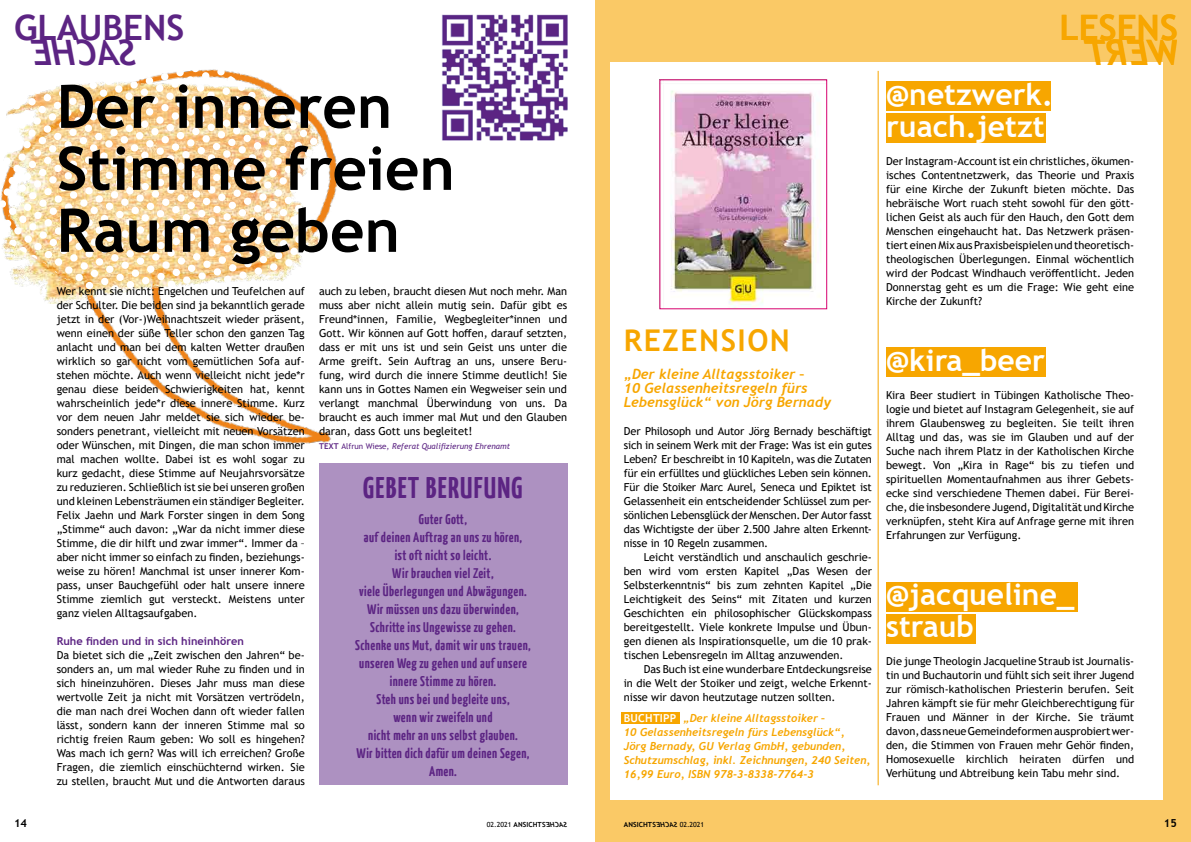
<style>
.page{position:relative;width:1191px;height:842px;background:#fff}
.page>*{position:absolute;margin:0;border:0;box-sizing:border-box;transform-origin:0 0}
.t1{font:700 60px/62px "Trebuchet MS";color:#000}
.t2{font:700 35px "Trebuchet MS";color:#5c2483}
.t3{font:700 35px "Trebuchet MS";color:#f7a600}
.t4{font:700 30px/32px "Trebuchet MS";color:#fff}
.t5{font:700 30px "BDKJ";letter-spacing:.03em;color:#5c2483}
.t6{font:700 30px "Trebuchet MS";letter-spacing:.05em;color:#f7a600}
.t7{font:700 14px/18px "BDKJ";letter-spacing:.02em;color:#5c2483;text-align:center}
.t8{font:italic 700 14px/14px "Trebuchet";color:#f7a600}
.t9{font:11px/14px "Trebuchet MS";color:#000;text-align:justify}
.t10{font:italic 700 11px/14px "Trebuchet";color:#f7a600}
.t11{font:700 11px "Trebuchet MS";color:#5c2483}
.t12{font:700 11px "Trebuchet MS";color:#000}
.t13{font:italic 8px "Trebuchet MS";color:#5c2483}
.t14{font:700 7px "Trebuchet MS";letter-spacing:.01em;color:#000}
.t15{font:7px "Trebuchet MS";color:#000}
.s1{font-weight:700;font-style:normal}
.s2{font-style:normal}
.s3{font-family:"Trebuchet MS";font-style:normal;color:#fff}
.s4{font-weight:400}
</style>
<div class="page">
<div style="left:319px;top:463px;width:248px;height:322px;background:#ad91c1"></div>
<div style="left:595px;top:0;width:596px;height:842px;background:#fac966"></div>
<img style="left:442px;top:14px;width:125px;height:127px">
<img style="left:89px;top:174px;width:249px;height:270px">
<div style="left:609px;top:62px;width:553px;height:737px;background:#fff"></div>
<div style="left:886px;top:81px;width:165px;height:29px;background:#f7a600"></div>
<div style="left:886px;top:113px;width:159px;height:30px;background:#f7a600"></div>
<div style="left:886px;top:348px;width:160px;height:29px;background:#f7a600"></div>
<div style="left:886px;top:582px;width:191px;height:30px;background:#f7a600"></div>
<div style="left:886px;top:614px;width:89px;height:30px;background:#f7a600"></div>
<img style="left:661px;top:83px;width:160px;height:224px">
<div style="left:621px;top:712px;width:58px;height:12px;background:#f7a600"></div>
<hr style="left:877px;top:71px;width:1px;height:714px;background:#f7a600">
<svg style="left:0;top:69px;width:337px;height:232px"></svg>
<h2 class="t2" style="left:14px;top:6px;width:172px">GLAUBENS</h2>
<h1 class="t1" style="left:57px;top:76px;width:400px">Der inneren<br>Stimme freien<br>Raum geben</h1>
<p class="t9" style="left:57px;top:284px;width:250px">Wer kennt sie nicht: Engelchen und Teufelchen auf der Schulter. Die beiden sind ja bekanntlich gerade jetzt in der (Vor-)Weihnachtszeit wieder präsent, wenn einen der süße Teller schon den ganzen Tag anlacht und man bei dem kalten Wetter draußen wirklich so gar nicht vom gemütlichen Sofa auf&shy;stehen möchte. Auch wenn vielleicht nicht jede*r genau diese beiden Schwierigkeiten hat, kennt wahrscheinlich jede*r diese innere Stimme. Kurz vor dem neuen Jahr meldet sie sich wieder be&shy;sonders penetrant, vielleicht mit neuen Vorsätzen oder Wünschen, mit Dingen, die man schon immer mal machen wollte. Dabei ist es wohl sogar zu kurz gedacht, diese Stimme auf Neujahrsvorsätze zu reduzieren. Schließlich ist sie bei unseren großen und kleinen Lebensträumen ein ständiger Begleiter.<br>Felix Jaehn und Mark Forster singen in dem Song „Stimme“ auch davon: „War da nicht immer diese Stimme, die dir hilft und zwar immer“. Immer da – aber nicht immer so einfach zu finden, beziehungs&shy;weise zu hören! Manchmal ist unser innerer Kom&shy;pass, unser Bauchgefühl oder halt unsere innere Stimme ziemlich gut versteckt. Meistens unter ganz vielen Alltagsaufgaben.</p>
<p class="t11" style="left:57px;top:634px;width:189px">Ruhe finden und in sich hineinhören</p>
<p class="t9" style="left:57px;top:648px;width:250px">Da bietet sich die „Zeit zwischen den Jahren“ be&shy;sonders an, um mal wieder Ruhe zu finden und in sich hineinzuhören. Dieses Jahr muss man diese wertvolle Zeit ja nicht mit Vorsätzen vertrödeln, die man nach drei Wochen dann oft wieder fallen lässt, sondern kann der inneren Stimme mal so richtig freien Raum geben: Wo soll es hingehen?<br>Was mach ich gern? Was will ich erreichen? Große Fragen, die ziemlich einschüchternd wirken. Sie zu stellen, braucht Mut und die Antworten daraus</p>
<p class="t9" style="left:319px;top:284px;width:250px">auch zu leben, braucht diesen Mut noch mehr. Man muss aber nicht allein mutig sein. Dafür gibt es Freund*innen, Familie, Wegbegleiter*innen und Gott. Wir können auf Gott hoffen, darauf setzten, dass er mit uns ist und sein Geist uns unter die Arme greift. Sein Auftrag an uns, unsere Beru&shy;fung, wird durch die innere Stimme deutlich! Sie kann uns in Gottes Namen ein Wegweiser sein und verlangt manchmal Überwindung von uns. Da braucht es auch immer mal Mut und den Glauben daran, dass Gott uns begleitet!</p>
<p class="t13" style="left:319px;top:441px;width:192px"><span class="s1">TEXT</span> <span class="s2">Alfrun Wiese,</span> Referat Qualifizierung Ehrenamt</p>
<h3 class="t5" style="left:363px;top:468px;width:161px">GEBET BERUFUNG</h3>
<p class="t7" style="left:355px;top:510px;width:177px">Guter Gott,<br>auf deinen Auftrag an uns zu hören,<br>ist oft nicht so leicht.<br>Wir brauchen viel Zeit,<br>viele Überlegungen und Abwägungen.<br>Wir müssen uns dazu überwinden,<br>Schritte ins Ungewisse zu gehen.<br>Schenke uns Mut, damit wir uns trauen, unseren Weg zu gehen und auf unsere innere Stimme zu hören.<br>Steh uns bei und begleite uns,<br>wenn wir zweifeln und<br>nicht mehr an uns selbst glauben.<br>Wir bitten dich dafür um deinen Segen,<br>Amen.</p>
<h2 class="t3" style="left:1059px;top:6px;width:120px">LESENS</h2>
<h3 class="t6" style="left:624px;top:322px;width:168px">REZENSION</h3>
<p class="t8" style="left:624px;top:367px;width:209px">„Der kleine Alltagsstoiker –<br>10 Gelassenheitsregeln fürs<br>Lebensglück“ von Jörg Bernady</p>
<p class="t9" style="left:624px;top:424px;width:250px">Der Philosoph und Autor Jörg Bernady beschäftigt sich in seinem Werk mit der Frage: Was ist ein gutes Leben? Er beschreibt in 10 Kapiteln, was die Zutaten für ein erfülltes und glückliches Leben sein können.<br>Für die Stoiker Marc Aurel, Seneca und Epiktet ist Gelassenheit ein entscheidender Schlüssel zum per&shy;sönlichen Lebensglück der Menschen. Der Autor fasst das Wichtigste der über 2.500 Jahre alten Erkennt&shy;nisse in 10 Regeln zusammen.</p>
<p class="t9" style="left:624px;top:550px;width:250px;text-indent:20px">Leicht verständlich und anschaulich geschrie&shy;ben wird vom ersten Kapitel „Das Wesen der Selbsterkenntnis“ bis zum zehnten Kapitel „Die Leichtigkeit des Seins“ mit Zitaten und kurzen Geschichten ein philosophischer Glückskompass bereitgestellt. Viele konkrete Impulse und Übun&shy;gen dienen als Inspirationsquelle, um die 10 prak&shy;tischen Lebensregeln im Alltag anzuwenden.</p>
<p class="t9" style="left:624px;top:662px;width:250px;text-indent:20px">Das Buch ist eine wunderbare Entdeckungsreise in die Welt der Stoiker und zeigt, welche Erkennt&shy;nisse wir davon heutzutage nutzen sollten.</p>
<p class="t10" style="left:624px;top:711px;width:248px"><span class="s3">BUCHTIPP</span> „Der kleine Alltagsstoiker –<br>10 Gelassenheitsregeln fürs Lebensglück“,<br>Jörg Bernady, GU Verlag GmbH, gebunden, Schutzumschlag, inkl. Zeichnungen, 240 Seiten, 16,99 Euro, ISBN 978-3-8338-7764-3</p>
<p class="t9" style="left:624px;top:452px;width:250px;text-align:left;text-indent:41px">Er beschreibt in 10 Kapiteln was die Zuta&shy;ten für in erfülltes und glücklich s Leb n sein kö - nen. Für die Stoike Marc Aurel, Seneca und Epikte ist Gelassenh t in entschei nder Schlüssel zum persönlichen Lebensglück d r Menschen. Der Autor fasst das Wichtigste der über 2.500 Jahre alten Erkenntnisse in 10 Regeln zusammen.</p>
<p class="t9" style="left:684px;top:606px;width:109px">, ein philosophischer</p>
<p class="t9" style="left:624px;top:662px;width:250px;text-align:left;text-indent:43px">Buch ist eine wunde bare Entdeckungs&shy;reise in die Welt der Stoiker und zeigt welche Er kenntnisse wir davon heutzutage nutzen sollten.</p>
<p class="t10" style="left:837px;top:725px;width:12px">“,</p>
<h3 class="t4" style="left:886px;top:78px;width:168px">@netzwerk. ruach.jetzt</h3>
<p class="t9" style="left:886px;top:154px;width:250px">Der Instagram-Account ist ein christliches, ökumen&shy;isches Contentnetzwerk, das Theorie und Praxis für eine Kirche der Zukunft bieten möchte. Das hebräische Wort ruach steht sowohl für den gött&shy;lichen Geist als auch für den Hauch, den Gott dem Menschen eingehaucht hat. Das Netzwerk präsen&shy;tiert einen Mix aus Praxisbeispielen und theoretisch&shy;theologischen Überlegungen. Einmal wöchentlich wird der Podcast Windhauch veröffentlicht. Jeden Donnerstag geht es um die Frage: Wie geht eine Kirche der Zukunft?</p>
<p class="t9" style="left:1051px;top:266px;width:6px">f</p>
<h3 class="t4" style="left:886px;top:344px;width:160px">@kira_beer</h3>
<p class="t9" style="left:886px;top:388px;width:250px">Kira Beer studiert in Tübingen Katholische Theo&shy;logie und bietet auf Instagram Gelegenheit, sie auf ihrem Glaubensweg zu begleiten. Sie teilt ihren Alltag und das, was sie im Glauben und auf der Suche nach ihrem Platz in der Katholischen Kirche bewegt. Von „Kira in Rage“ bis zu tiefen und spirituellen Momentaufnahmen aus ihrer Gebets&shy;ecke sind verschiedene Themen dabei. Für Berei&shy;che, die insbesondere Jugend, Digitalität und Kirche verknüpfen, steht Kira auf Anfrage gerne mit ihren Erfahrungen zur Verfügung.</p>
<p class="t9" style="left:967px;top:402px;width:132px">auf Instagram Gelegenheit</p>
<p class="t9" style="left:945px;top:514px;width:110px">steht Kira auf Anfrage</p>
<h3 class="t4" style="left:886px;top:578px;width:190px">@jacqueline_ straub</h3>
<p class="t9" style="left:886px;top:654px;width:250px">Die junge Theologin Jacqueline Straub ist Journalis&shy;tin und Buchautorin und fühlt sich seit ihrer Jugend zur römisch-katholischen Priesterin berufen. Seit Jahren kämpft sie für mehr Gleichberechtigung für Frauen und Männer in der Kirche. Sie träumt davon, dass neue Gemeindeformen ausprobiert wer&shy;den, die Stimmen von Frauen mehr Gehör finden, Homosexuelle kirchlich heiraten dürfen und Verhütung und Abtreibung kein Tabu mehr sind.</p>
<p class="t12" style="left:14px;top:816px;width:14px">14</p>
<p class="t14" style="left:487px;top:820px;width:60px"><span class="s4">02.2021</span> ANSICHTS</p>
<p class="t14" style="left:624px;top:820px;width:34px">ANSICHTS</p>
<p class="t15" style="left:679px;top:820px;width:26px">02.2021</p>
<p class="t12" style="left:1163px;top:816px;width:14px">15</p>
</div>
